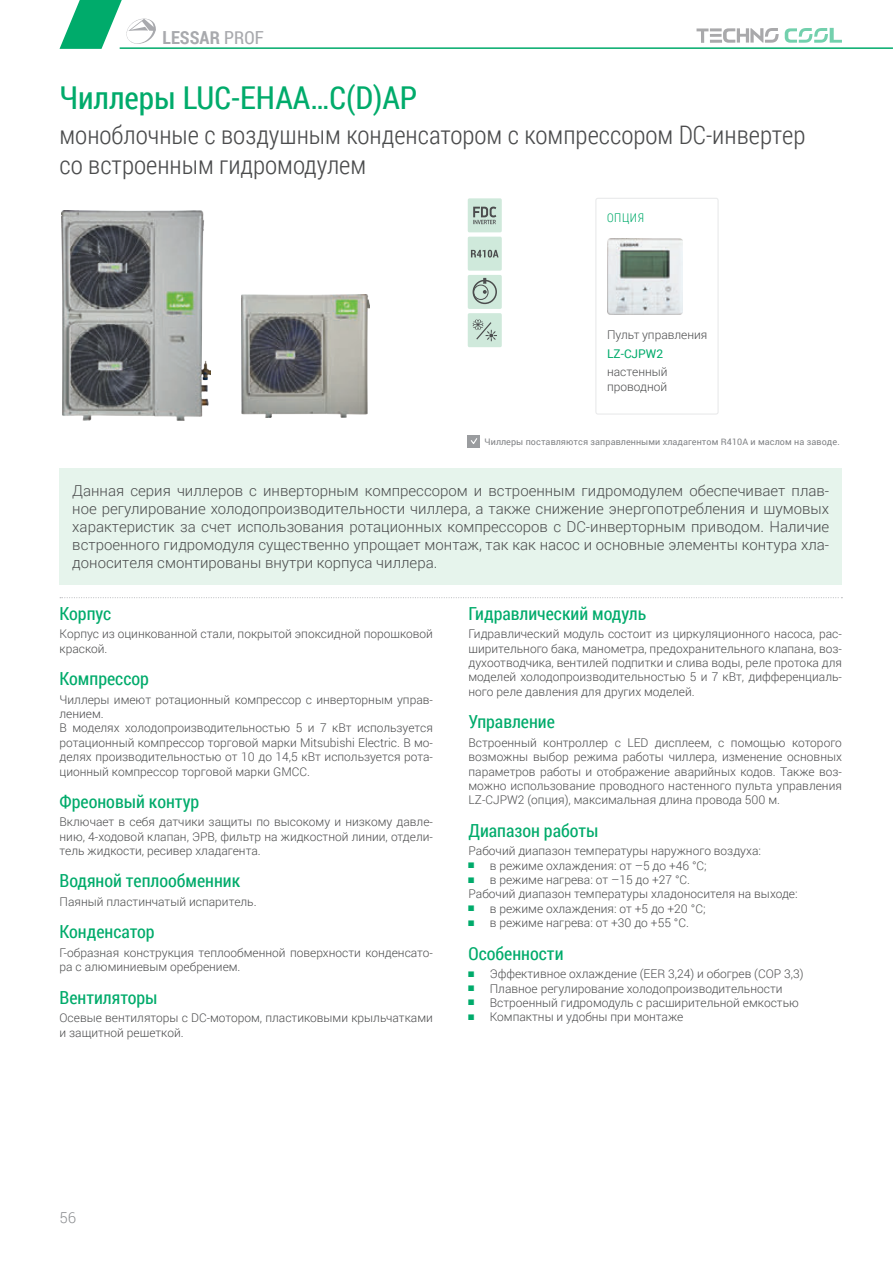
<style>
.page{position:relative;width:893px;height:1263px;background:#fff}
.page>*{position:absolute;margin:0;border:0;box-sizing:border-box;transform-origin:0 0}
.Head_21_Reg-Cond_Lef{font:31.5px "Roboto Condensed";color:#00ab6b}
.Head_17_Light-Cond_L{font:300 25.5px/30.6px "Roboto Condensed";color:#4b4c4d}
.Head_12_Reg-Cond_LP1{font:18px "Roboto Condensed";color:#00ab6b}
.t1{font:700 18px "Roboto Condensed";letter-spacing:.005em;color:#a8a9ad}
.Basic_10_Light_Left{font:300 15px/18px "Roboto";color:#4b4c4d;text-align:justify}
.t2{font:300 15px "Roboto";color:#8b8d90}
.Basic_8_Light_Left-J{font:300 12px/14.4px "Roboto";color:#4b4c4d;text-align:justify}
.Basic_8_Light_Left_L{font:300 12px/14.4px "Roboto";color:#4b4c4d}
.Basic_8_Reg_Left_LP1{font:300 12px/14.4px "Roboto";color:#4b4c4d}
.Basic_8_Reg_Left_LP1-2{font:12px "Roboto";color:#00ab6b}
.Head_8_Light-Cond_Ce{font:300 12px "Roboto Condensed";letter-spacing:.05em;color:#00ab6b}
.Basic_6_Reg_Left-Jus{font:9px "Roboto";letter-spacing:.01em;color:#818386}
.s1{font-weight:400}
.s2{font-family:"Arial Narrow";font-weight:400;color:#00ab6b}
</style>
<div class="page">
<svg style="left:60px;top:0;width:96px;height:49px"></svg>
<hr style="left:120px;top:47px;width:773px;height:2px;background:#00ab6b">
<svg style="left:60px;top:597px;width:782px;height:1px"></svg>
<img style="left:607px;top:238px;width:76px;height:76px">
<div style="left:595px;top:198px;width:124px;height:217px;border:1px solid #e9eaeb;border-radius:2px"></div>
<div style="left:468px;top:435px;width:12px;height:12px;background:#9a9c9f"></div>
<svg style="left:470px;top:438px;width:7px;height:6px"></svg>
<img style="left:61px;top:211px;width:150px;height:209px">
<img style="left:241px;top:294px;width:129px;height:124px">
<div style="left:60px;top:468px;width:782px;height:117px;background:#e6f4ec"></div>
<svg style="left:785px;top:28px;width:57px;height:15px"></svg>
<svg style="left:696px;top:28px;width:83px;height:15px"></svg>
<div style="left:468px;top:198px;width:34px;height:34px;background:#cfe9db;border-radius:2px"></div>
<svg style="left:473px;top:207px;width:23px;height:17px"></svg>
<div style="left:468px;top:237px;width:34px;height:34px;background:#cfe9db;border-radius:2px"></div>
<svg style="left:471px;top:250px;width:28px;height:8px"></svg>
<div style="left:468px;top:275px;width:34px;height:34px;background:#cfe9db;border-radius:2px"></div>
<div style="left:473px;top:285px;width:15px;height:15px;border:1px solid #4b4c4d;border-radius:50%"></div>
<div style="left:473px;top:280px;width:24px;height:24px;border:2px solid #4b4c4d;border-radius:50%"></div>
<svg style="left:483px;top:290px;width:4px;height:4px"></svg>
<div style="left:468px;top:313px;width:34px;height:34px;background:#cfe9db;border-radius:2px"></div>
<svg style="left:472px;top:319px;width:25px;height:22px"></svg>
<h3 class="t1" style="left:163px;top:25px;width:103px">LESSAR <span class="s1">PROF</span></h3>
<p class="Head_21_Reg-Cond_Lef" style="left:60px;top:76px;width:359px">Чиллеры LUC-ЕHAA…С(D)AР</p>
<p class="Head_17_Light-Cond_L" style="left:60px;top:119px;width:747px">моноблочные с воздушным конденсатором с компрессором DC-инвертер со встроенным гидромодулем</p>
<p class="Head_8_Light-Cond_Ce" style="left:607px;top:209px;width:38px">ОПЦИЯ</p>
<p class="Basic_8_Light_Left_L" style="left:607px;top:327px;width:102px">Пульт управления</p>
<p class="Basic_8_Reg_Left_LP1-2" style="left:607px;top:345px;width:58px">LZ-СJPW2</p>
<p class="Basic_8_Reg_Left_LP1" style="left:607px;top:364px;width:62px">настенный проводной</p>
<p class="Basic_6_Reg_Left-Jus" style="left:484px;top:435px;width:357px">Чиллеры поставляются заправленными хладагентом R410A и маслом на заводе.</p>
<p class="Basic_10_Light_Left" style="left:72px;top:481px;width:758px">Данная серия чиллеров с инверторным компрессором и встроенным гидромодулем обеспечивает плав&shy;ное регулирование холодопроизводительности чиллера, а также снижение энергопотребления и шумовых характеристик за счет использования ротационных компрессоров с DC-инверторным приводом. Наличие встроенного гидромодуля существенно упрощает монтаж, так как насос и основные элементы контура хла&shy;доносителя смонтированы внутри корпуса чиллера.</p>
<p class="Head_12_Reg-Cond_LP1" style="left:60px;top:601px;width:53px">Корпус</p>
<p class="Basic_8_Light_Left_L" style="left:60px;top:626px;width:375px">Корпус из оцинкованной стали, покрытой эпоксидной порошковой краской.</p>
<p class="Head_12_Reg-Cond_LP1" style="left:60px;top:666px;width:91px">Компрессор</p>
<p class="Basic_8_Light_Left-J" style="left:60px;top:692px;width:375px">Чиллеры имеют ротационный компрессор с инверторным управ&shy;лением.</p>
<p class="Basic_8_Light_Left-J" style="left:60px;top:720px;width:375px">В моделях холодопроизводительностью 5 и 7 кВт используется ротационный компрессор торговой марки Mitsubishi Electric. В мо&shy;делях производительностью от 10 до 14,5 кВт используется рота&shy;ционный компрессор торговой марки GMCC.</p>
<p class="Head_12_Reg-Cond_LP1" style="left:60px;top:789px;width:141px">Фреоновый контур</p>
<p class="Basic_8_Light_Left-J" style="left:60px;top:814px;width:375px">Включает в себя датчики защиты по высокому и низкому давле&shy;нию, 4-ходовой клапан, ЭРВ, фильтр на жидкостной линии, отдели&shy;тель жидкости, ресивер хладагента.</p>
<p class="Head_12_Reg-Cond_LP1" style="left:60px;top:868px;width:182px">Водяной теплообменник</p>
<p class="Basic_8_Light_Left-J" style="left:60px;top:894px;width:199px">Паяный пластинчатый испаритель.</p>
<p class="Head_12_Reg-Cond_LP1" style="left:60px;top:919px;width:97px">Конденсатор</p>
<p class="Basic_8_Light_Left-J" style="left:60px;top:945px;width:375px">Г-образная конструкция теплообменной поверхности конденсато&shy;ра с алюминиевым оребрением.</p>
<p class="Head_12_Reg-Cond_LP1" style="left:60px;top:985px;width:100px">Вентиляторы</p>
<p class="Basic_8_Light_Left-J" style="left:60px;top:1010px;width:375px">Осевые вентиляторы с DC-мотором, пластиковыми крыльчатками и защитной решеткой.</p>
<p class="Head_12_Reg-Cond_LP1" style="left:468px;top:601px;width:179px">Гидравлический модуль</p>
<p class="Basic_8_Light_Left-J" style="left:468px;top:626px;width:375px">Гидравлический модуль состоит из циркуляционного насоса, рас&shy;ширительного бака, манометра, предохранительного клапана, воз&shy;духоотводчика, вентилей подпитки и слива воды, реле протока для моделей холодопроизводительностью 5 и 7 кВт, дифференциаль&shy;ного реле давления для других моделей.</p>
<p class="Head_12_Reg-Cond_LP1" style="left:468px;top:709px;width:88px">Управление</p>
<p class="Basic_8_Light_Left-J" style="left:468px;top:735px;width:375px">Встроенный контроллер с LED дисплеем, с помощью которого возможны выбор режима работы чиллера, изменение основных параметров работы и отображение аварийных кодов. Также воз&shy;можно использование проводного настенного пульта управления LZ-CJPW2 (опция), максимальная длина провода 500 м.</p>
<p class="Head_12_Reg-Cond_LP1" style="left:468px;top:818px;width:131px">Диапазон работы</p>
<p class="Basic_8_Light_Left-J" style="left:468px;top:843px;width:294px">Рабочий диапазон температуры наружного воздуха:</p>
<p class="Basic_8_Light_Left-J" style="left:468px;top:858px;width:240px"><span class="s2">■</span> в режиме охлаждения: от –5 до +46 °С;</p>
<p class="Basic_8_Light_Left-J" style="left:468px;top:872px;width:223px"><span class="s2">■</span> в режиме нагрева: от –15 до +27 °С.</p>
<p class="Basic_8_Light_Left-J" style="left:468px;top:886px;width:331px">Рабочий диапазон температуры хладоносителя на выходе:</p>
<p class="Basic_8_Light_Left-J" style="left:468px;top:901px;width:239px"><span class="s2">■</span> в режиме охлаждения: от +5 до +20 °С;</p>
<p class="Basic_8_Light_Left-J" style="left:468px;top:915px;width:222px"><span class="s2">■</span> в режиме нагрева: от +30 до +55 °С.</p>
<p class="Head_12_Reg-Cond_LP1" style="left:468px;top:940px;width:96px">Особенности</p>
<p class="Basic_8_Light_Left-J" style="left:468px;top:966px;width:337px"><span class="s2">■</span> Эффективное охлаждение (EER 3,24) и обогрев (COP 3,3)</p>
<p class="Basic_8_Light_Left-J" style="left:468px;top:981px;width:316px"><span class="s2">■</span> Плавное регулирование холодопроизводительности</p>
<p class="Basic_8_Light_Left-J" style="left:468px;top:995px;width:332px"><span class="s2">■</span> Встроенный гидромодуль с расширительной емкостью</p>
<p class="Basic_8_Light_Left-J" style="left:468px;top:1009px;width:216px"><span class="s2">■</span> Компактны и удобны при монтаже</p>
<p class="t2" style="left:60px;top:1207px;width:18px">56</p>
</div>
